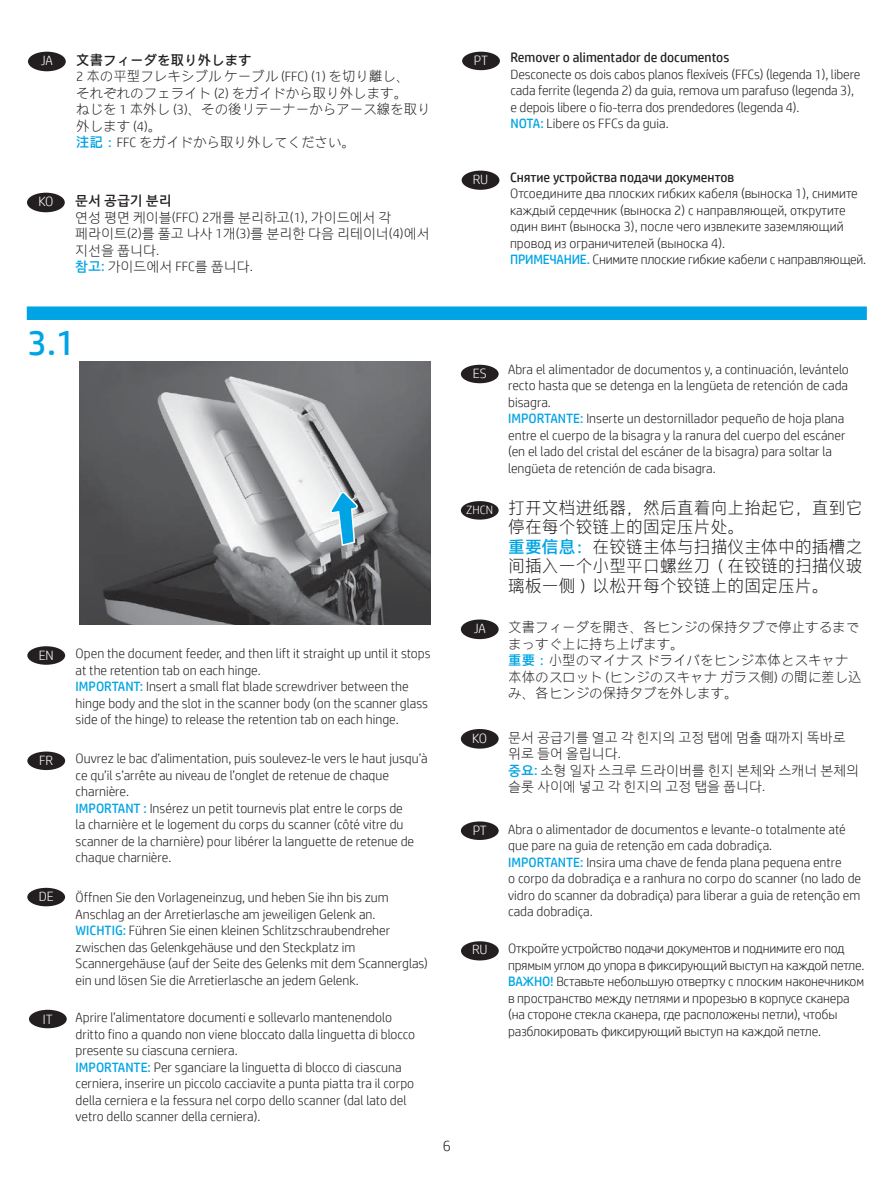
<style>
.page{position:relative;width:893px;height:1188px;background:#fff}
.page>*{position:absolute;margin:0;border:0;box-sizing:border-box;transform-origin:0 0}
.t1{font:36px "HP Simplified";color:#00a4e4}
.t2{font:300 16.8px/19.5px "HP Simplified Hans";color:#231f20}
.t3{font:300 15px "HP Simplified";color:#231f20}
.t4{font:300 13.5px/16.5px "HP Simplified";color:#231f20}
.t5{font:300 13.5px/16.5px "HP Simplified Jpan";color:#231f20}
.t6{font:300 13.5px/16.5px "HP Simplified Hangeul";color:#231f20}
.t7{font:13.5px "HP Simplified";color:#231f20}
.t8{font:300 13.5px "HP Simplified";letter-spacing:-.01em;color:#fff}
.t9{font:300 12px "HP Simplified";color:#fff}
.s1{font-weight:400}
.s2{font-family:"HP Simplified"}
.s3{font-weight:400;color:#00a4e4}
</style>
<div class="page">
<div style="left:27px;top:306px;width:840px;height:14px;background:#00a4e4"></div>
<img style="left:79px;top:361px;width:351px;height:263px">
<svg style="left:329px;top:490px;width:31px;height:57px"></svg>
<div style="left:27px;top:646px;width:38px;height:19px;background:#231f20;border-radius:50%"></div>
<div style="left:27px;top:752px;width:38px;height:18px;background:#231f20;border-radius:50%"></div>
<div style="left:27px;top:888px;width:38px;height:18px;background:#231f20;border-radius:50%"></div>
<div style="left:29px;top:1010px;width:38px;height:18px;background:#231f20;border-radius:50%"></div>
<div style="left:461px;top:365px;width:38px;height:18px;background:#231f20;border-radius:50%"></div>
<div style="left:461px;top:501px;width:38px;height:19px;background:#231f20;border-radius:50%"></div>
<div style="left:461px;top:620px;width:38px;height:19px;background:#231f20;border-radius:50%"></div>
<div style="left:28px;top:52px;width:38px;height:19px;background:#231f20;border-radius:50%"></div>
<div style="left:27px;top:193px;width:38px;height:19px;background:#231f20;border-radius:50%"></div>
<div style="left:461px;top:729px;width:38px;height:20px;background:#231f20;border-radius:50%"></div>
<div style="left:462px;top:52px;width:38px;height:18px;background:#231f20;border-radius:50%"></div>
<div style="left:461px;top:821px;width:38px;height:19px;background:#231f20;border-radius:50%"></div>
<div style="left:462px;top:171px;width:37px;height:19px;background:#231f20;border-radius:50%"></div>
<div style="left:461px;top:941px;width:38px;height:19px;background:#231f20;border-radius:50%"></div>
<p class="t8" style="left:41px;top:52px;width:13px">JA</p>
<p class="t5" style="left:76px;top:52px;width:356px"><span class="s1">文書フィーダを取り外します<br></span><span class="s2">2</span> 本の平型フレキシブル ケーブル <span class="s2">(FFC) (1)</span> を切り離し、<br>それぞれのフェライト <span class="s2">(2)</span> をガイドから取り外します。<br>ねじを <span class="s2">1</span> 本外し <span class="s2">(3)</span>、その後リテーナーからアース線を取り外します <span class="s2">(4)</span>。<br><span class="s3">注記：</span><span class="s2">FFC</span> をガイドから取り外してください。</p>
<p class="t8" style="left:38px;top:193px;width:17px">KO</p>
<p class="t6" style="left:75px;top:192px;width:356px"><span class="s1">문서 공급기 분리<br></span>연성 평면 케이블<span class="s2">(FFC) 2</span>개를 분리하고<span class="s2">(1)</span>, 가이드에서 각 페라이트<span class="s2">(2)</span>를 풀고 나사 <span class="s2">1</span>개<span class="s2">(3)</span>를 분리한 다음 리테이너<span class="s2">(4)</span>에서 지선을 풉니다.<br><span class="s3">참고:</span> 가이드에서 <span class="s2">FFC</span>를 풉니다.</p>
<p class="t8" style="left:474px;top:52px;width:16px">PT</p>
<p class="t7" style="left:510px;top:49px;width:220px">Remover o alimentador de documentos</p>
<p class="t4" style="left:510px;top:65px;width:351px">Desconecte os dois cabos planos flexíveis (FFCs) (legenda 1), libere cada ferrite (legenda 2) da guia, remova um parafuso (legenda 3), e depois libere o fio-terra dos prendedores (legenda 4).<br><span class="s3">NOTA:</span> Libere os FFCs da guia.</p>
<p class="t8" style="left:473px;top:170px;width:17px">RU</p>
<p class="t7" style="left:510px;top:168px;width:226px">Снятие устройства подачи документов</p>
<p class="t4" style="left:510px;top:185px;width:358px">Отсоедините два плоских гибких кабеля (выноска 1), снимите каждый сердечник (выноска 2) с направляющей, открутите один винт (выноска 3), после чего извлеките заземляющий провод из ограничителей (выноска 4).<br><span class="s3">ПРИМЕЧАНИЕ.</span> Снимите плоские гибкие кабели с направляющей.</p>
<h1 class="t1" style="left:28px;top:319px;width:49px">3.1</h1>
<p class="t8" style="left:39px;top:646px;width:17px">EN</p>
<p class="t4" style="left:76px;top:645px;width:356px">Open the document feeder, and then lift it straight up until it stops at the retention tab on each hinge.<br><span class="s3">IMPORTANT:</span> Insert a small flat blade screwdriver between the hinge body and the slot in the scanner body (on the scanner glass side of the hinge) to release the retention tab on each hinge.</p>
<p class="t8" style="left:39px;top:752px;width:16px">FR</p>
<p class="t4" style="left:76px;top:750px;width:353px">Ouvrez le bac d’alimentation, puis soulevez-le vers le haut jusqu’à ce qu’il s’arrête au niveau de l’onglet de retenue de chaque charnière.<br><span class="s3">IMPORTANT :</span> Insérez un petit tournevis plat entre le corps de<br>la charnière et le logement du corps du scanner (côté vitre du scanner de la charnière) pour libérer la languette de retenue de chaque charnière.</p>
<p class="t8" style="left:39px;top:888px;width:17px">DE</p>
<p class="t4" style="left:76px;top:889px;width:354px">Öffnen Sie den Vorlageneinzug, und heben Sie ihn bis zum Anschlag an der Arretierlasche am jeweiligen Gelenk an.<br><span class="s3">WICHTIG:</span> Führen Sie einen kleinen Schlitzschraubendreher zwischen das Gelenkgehäuse und den Steckplatz im Scannergehäuse (auf der Seite des Gelenks mit dem Scannerglas) ein und lösen Sie die Arretierlasche an jedem Gelenk.</p>
<p class="t8" style="left:43px;top:1010px;width:11px">IT</p>
<p class="t4" style="left:76px;top:1009px;width:341px">Aprire l’alimentatore documenti e sollevarlo mantenendolo dritto fino a quando non viene bloccato dalla linguetta di blocco presente su ciascuna cerniera.<br><span class="s3">IMPORTANTE:</span> Per sganciare la linguetta di blocco di ciascuna cerniera, inserire un piccolo cacciavite a punta piatta tra il corpo della cerniera e la fessura nel corpo dello scanner (dal lato del vetro dello scanner della cerniera).</p>
<p class="t3" style="left:443px;top:1136px;width:10px">6</p>
<p class="t8" style="left:473px;top:365px;width:15px">ES</p>
<p class="t4" style="left:508px;top:361px;width:342px">Abra el alimentador de documentos y, a continuación, levántelo recto hasta que se detenga en la lengüeta de retención de cada bisagra.<br><span class="s3">IMPORTANTE:</span> Inserte un destornillador pequeño de hoja plana entre el cuerpo de la bisagra y la ranura del cuerpo del escáner (en el lado del cristal del escáner de la bisagra) para soltar la lengüeta de retención de cada bisagra.</p>
<p class="t2" style="left:508px;top:498px;width:356px">打开文档进纸器，然后直着向上抬起它，直到它停在每个铰链上的固定压片处。<br><span class="s3">重要信息：</span>在铰链主体与扫描仪主体中的插槽之间插入一个小型平口螺丝刀（在铰链的扫描仪玻璃板一侧）以松开每个铰链上的固定压片。</p>
<p class="t9" style="left:466px;top:502px;width:29px">ZHCN</p>
<p class="t8" style="left:474px;top:619px;width:13px">JA</p>
<p class="t5" style="left:508px;top:620px;width:355px">文書フィーダを開き、各ヒンジの保持タブで停止するまでまっすぐ上に持ち上げます。<br><span class="s3">重要：</span>小型のマイナス ドライバをヒンジ本体とスキャナ本体のスロット <span class="s2">(</span>ヒンジのスキャナ ガラス側<span class="s2">)</span> の間に差し込み、各ヒンジの保持タブを外します。</p>
<p class="t8" style="left:472px;top:729px;width:17px">KO</p>
<p class="t6" style="left:508px;top:728px;width:353px">문서 공급기를 열고 각 힌지의 고정 탭에 멈출 때까지 똑바로 위로 들어 올립니다.<br><span class="s3">중요:</span> 소형 일자 스크루 드라이버를 힌지 본체와 스캐너 본체의 슬롯 사이에 넣고 각 힌지의 고정 탭을 풉니다.</p>
<p class="t8" style="left:473px;top:822px;width:16px">PT</p>
<p class="t4" style="left:508px;top:820px;width:355px">Abra o alimentador de documentos e levante-o totalmente até que pare na guia de retenção em cada dobradiça.<br><span class="s3">IMPORTANTE:</span> Insira uma chave de fenda plana pequena entre<br>o corpo da dobradiça e a ranhura no corpo do scanner (no lado de vidro do scanner da dobradiça) para liberar a guia de retenção em cada dobradiça.</p>
<p class="t8" style="left:472px;top:941px;width:17px">RU</p>
<p class="t4" style="left:508px;top:940px;width:358px">Откройте устройство подачи документов и поднимите его под прямым углом до упора в фиксирующий выступ на каждой петле.<br><span class="s3">ВАЖНО!</span> Вставьте небольшую отвертку с плоским наконечником в пространство между петлями и прорезью в корпусе сканера (на стороне стекла сканера, где расположены петли), чтобы разблокировать фиксирующий выступ на каждой петле.</p>
</div>
